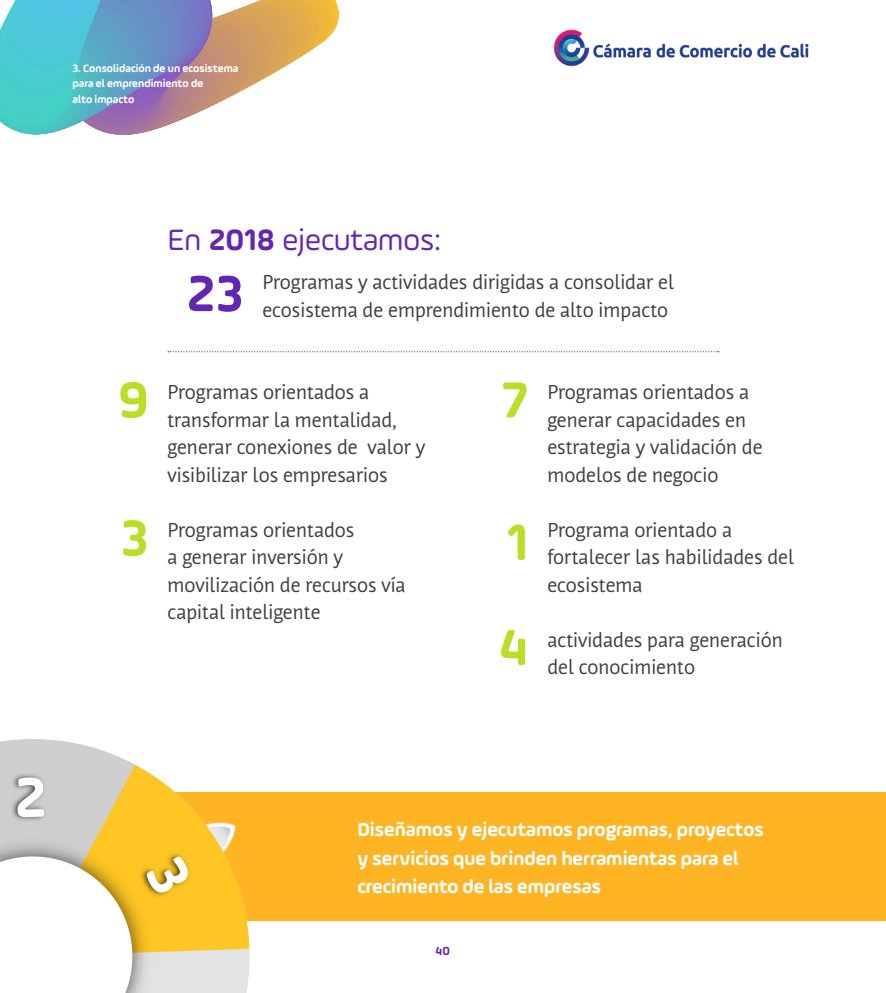
<style>
.page{position:relative;width:886px;height:993px;background:#fff}
.page>*{position:absolute;margin:0;border:0;box-sizing:border-box;transform-origin:0 0}
.Texto-General-Subtit{font:700 53.75px "Ample Soft";color:#b8de26}
.Texto-General-Subtit-2{font:700 53.75px "Ample Soft";color:#6326b3}
.Subtitulos{font:31.25px "Ample Soft";color:#6326b3}
.Texto-General{font:20px/27.5px "Nuvo OT";color:#404040}
.t1{font:700 20px/28.8px "Ample Soft";color:#fff}
.t2{font:700 12.5px "Ample Soft";color:#6326b3}
.t3{font:700 11.25px/15px "Ample Soft";color:#fff}
.s1{font-weight:700}
</style>
<div class="page">
<svg style="left:235px;top:0;width:104px;height:70px"></svg>
<div style="left:231px;top:1px;width:71px;height:71px;background:#e0ab4d;border-radius:50%"></div>
<div style="left:229px;top:1px;width:71px;height:72px;background:#e0ab4d;border-radius:50%"></div>
<div style="left:220px;top:5px;width:73px;height:72px;background:#dea852;border-radius:50%"></div>
<div style="left:218px;top:5px;width:73px;height:73px;background:#dea652;border-radius:50%"></div>
<div style="left:215px;top:6px;width:74px;height:74px;background:#dba654;border-radius:50%"></div>
<div style="left:211px;top:8px;width:74px;height:74px;background:#dba654;border-radius:50%"></div>
<div style="left:206px;top:9px;width:75px;height:75px;background:#d9a357;border-radius:50%"></div>
<div style="left:202px;top:11px;width:75px;height:76px;background:#d9a359;border-radius:50%"></div>
<div style="left:195px;top:13px;width:76px;height:77px;background:#d6a15c;border-radius:50%"></div>
<div style="left:192px;top:14px;width:77px;height:77px;background:#d69e5c;border-radius:50%"></div>
<div style="left:187px;top:16px;width:78px;height:78px;background:#d49e5e;border-radius:50%"></div>
<div style="left:178px;top:19px;width:79px;height:79px;background:#d19c63;border-radius:50%"></div>
<div style="left:173px;top:21px;width:80px;height:80px;background:#cf9966;border-radius:50%"></div>
<div style="left:166px;top:23px;width:81px;height:81px;background:#cc9969;border-radius:50%"></div>
<div style="left:156px;top:26px;width:82px;height:82px;background:#c9946b;border-radius:50%"></div>
<div style="left:149px;top:28px;width:83px;height:83px;background:#c79470;border-radius:50%"></div>
<svg style="left:0;top:0;width:212px;height:134px;background:#6fa8c4"></svg>
<div style="left:136px;top:791px;width:750px;height:129px;background:#ffb424"></div>
<img style="left:553px;top:29px;width:256px;height:38px">
<img style="left:0;top:739px;width:263px;height:253px">
<svg style="left:168px;top:351px;width:551px;height:1px"></svg>
<p class="t3" style="left:72px;top:61px;width:167px">3. Consolidación de un ecosistema para el emprendimiento de<br>alto impacto</p>
<p class="Subtitulos" style="left:167px;top:221px;width:275px">En <span class="s1">2018</span> ejecutamos:</p>
<p class="Texto-General-Subtit-2" style="left:186px;top:260px;width:59px">23</p>
<p class="Texto-General" style="left:262px;top:268px;width:413px">Programas y actividades dirigidas a consolidar el ecosistema de emprendimiento de alto impacto</p>
<p class="Texto-General-Subtit" style="left:118px;top:367px;width:32px">9</p>
<p class="Texto-General-Subtit" style="left:501px;top:367px;width:29px">7</p>
<p class="Texto-General" style="left:167px;top:378px;width:259px">Programas orientados a transformar la mentalidad, generar conexiones de valor y visibilizar los empresarios</p>
<p class="Texto-General" style="left:167px;top:516px;width:240px">Programas orientados<br>a generar inversión y movilización de recursos vía capital inteligente</p>
<p class="Texto-General" style="left:547px;top:516px;width:248px">Programa orientado a fortalecer las habilidades del ecosistema</p>
<p class="Texto-General" style="left:547px;top:626px;width:237px">actividades para generación del conocimiento</p>
<p class="Texto-General" style="left:547px;top:378px;width:217px">Programas orientados a generar capacidades en estrategia y validación de modelos de negocio</p>
<p class="Texto-General-Subtit" style="left:120px;top:505px;width:30px">3</p>
<p class="Texto-General-Subtit" style="left:507px;top:509px;width:23px">1</p>
<p class="Texto-General-Subtit" style="left:499px;top:614px;width:31px">4</p>
<p class="t1" style="left:357px;top:814px;width:408px">Diseñamos y ejecutamos programas, proyectos y servicios que brinden herramientas para el crecimiento de las empresas</p>
<p class="t2" style="left:435px;top:943px;width:16px">40</p>
</div>
